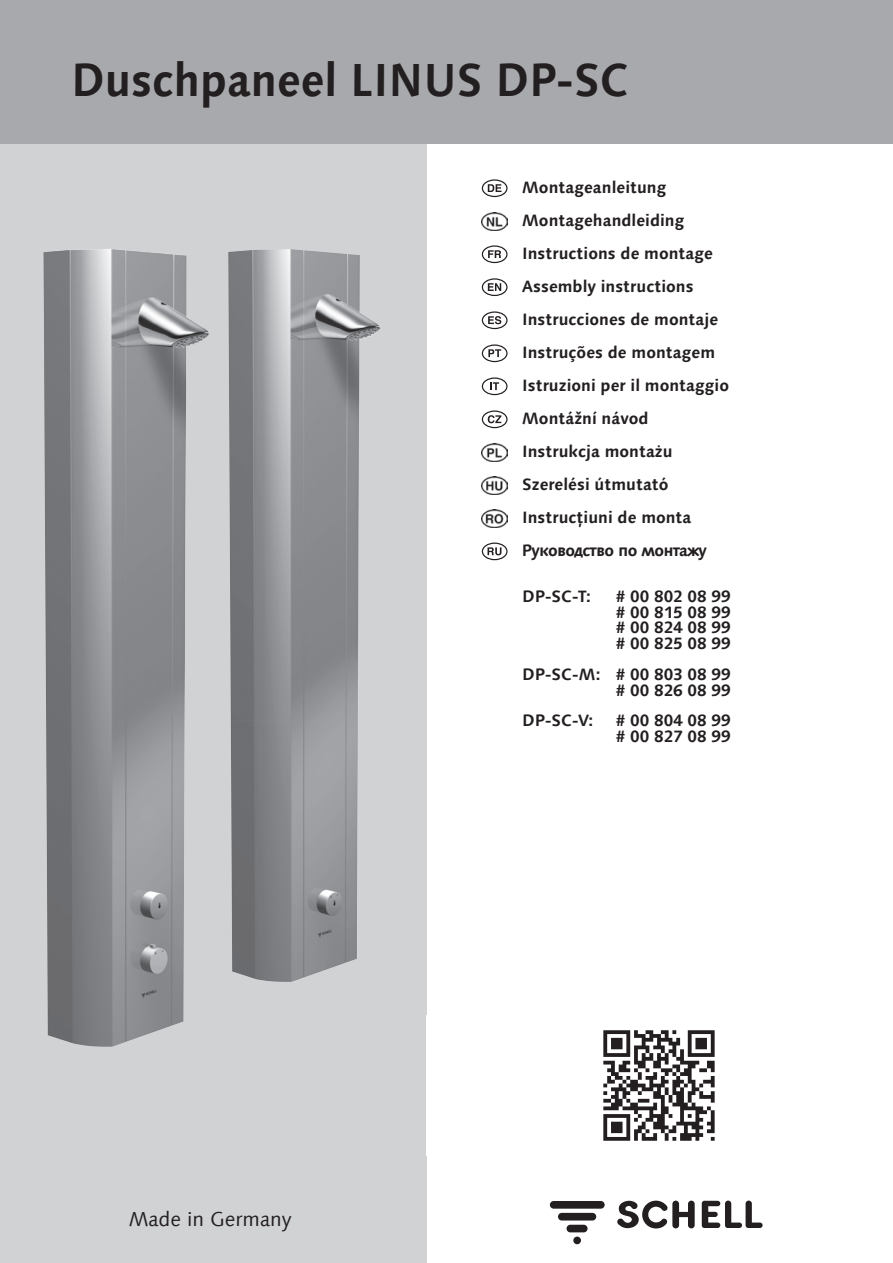
<style>
.page{position:relative;width:893px;height:1263px;background:#fff}
.page>*{position:absolute;margin:0;border:0;box-sizing:border-box;transform-origin:0 0}
.t1{font:700 46.5px "Linotype Syntax Com";color:#231f20;scale:.95 1}
.t2{font:20.25px "Linotype Syntax Com";color:#231f20}
.t3{font:700 16.5px/33px "Linotype Syntax Com";color:#231f20}
</style>
<div class="page">
<div style="left:0;top:94px;width:214px;height:1168px;background:#d1d2d4"></div>
<img style="left:43px;top:249px;width:166px;height:532px">
<img style="left:46px;top:780px;width:138px;height:266px">
<div style="left:214px;top:100px;width:212px;height:1162px;background:#d1d2d4"></div>
<img style="left:228px;top:249px;width:152px;height:471px">
<img style="left:231px;top:720px;width:127px;height:261px">
<div style="left:550px;top:1200px;width:54px;height:8px;background:#231f20;border-radius:4px"></div>
<div style="left:558px;top:1212px;width:38px;height:8px;background:#231f20;border-radius:4px"></div>
<div style="left:566px;top:1224px;width:21px;height:8px;background:#231f20;border-radius:4px"></div>
<div style="left:573px;top:1236px;width:8px;height:8px;background:#231f20;border-radius:50%"></div>
<svg style="left:701px;top:1200px;width:61px;height:28px"></svg>
<svg style="left:617px;top:1200px;width:77px;height:28px"></svg>
<div style="left:0;top:0;width:892px;height:143px;background:#a8a9ad"></div>
<svg style="left:482px;top:179px;width:25px;height:18px"></svg>
<div style="left:483px;top:181px;width:23px;height:15px;background:#fff;border-radius:50%"></div>
<svg style="left:487px;top:184px;width:14px;height:8px"></svg>
<img style="left:482px;top:212px;width:25px;height:18px">
<svg style="left:482px;top:245px;width:25px;height:18px"></svg>
<div style="left:483px;top:247px;width:23px;height:15px;background:#fff;border-radius:50%"></div>
<svg style="left:488px;top:250px;width:13px;height:8px"></svg>
<svg style="left:482px;top:278px;width:25px;height:18px"></svg>
<svg style="left:483px;top:279px;width:23px;height:16px"></svg>
<svg style="left:488px;top:283px;width:13px;height:8px"></svg>
<svg style="left:482px;top:311px;width:25px;height:18px"></svg>
<div style="left:483px;top:313px;width:23px;height:15px;background:#fff;border-radius:50%"></div>
<svg style="left:488px;top:316px;width:13px;height:8px"></svg>
<svg style="left:482px;top:344px;width:25px;height:18px"></svg>
<div style="left:483px;top:346px;width:23px;height:15px;background:#fff;border-radius:50%"></div>
<svg style="left:488px;top:349px;width:13px;height:8px"></svg>
<svg style="left:482px;top:377px;width:25px;height:18px"></svg>
<div style="left:483px;top:379px;width:23px;height:15px;background:#fff;border-radius:50%"></div>
<svg style="left:490px;top:382px;width:9px;height:8px"></svg>
<svg style="left:482px;top:410px;width:25px;height:18px"></svg>
<svg style="left:483px;top:412px;width:23px;height:15px"></svg>
<svg style="left:487px;top:415px;width:14px;height:8px"></svg>
<img style="left:482px;top:443px;width:25px;height:18px">
<img style="left:482px;top:476px;width:25px;height:18px">
<img style="left:482px;top:509px;width:25px;height:18px">
<svg style="left:482px;top:542px;width:25px;height:18px"></svg>
<svg style="left:483px;top:544px;width:23px;height:15px"></svg>
<svg style="left:487px;top:547px;width:14px;height:8px"></svg>
<img style="left:603px;top:1030px;width:112px;height:111px">
<h1 class="t1" style="left:71px;top:51px;width:588px">Duschpaneel LINUS DP-SC</h1>
<p class="t2" style="left:129px;top:1206px;width:165px">Made in Germany</p>
<p class="t3" style="left:522px;top:170px;width:208px">Montageanleitung<br>Montagehandleiding<br>Instructions de montage<br>Assembly instructions<br>Instrucciones de montaje<br>Instruções de montagem<br>Istruzioni per il montaggio<br>Montážní návod<br>Instrukcja montażu<br>Szerelési útmutató<br>Instrucţiuni de monta<br>Руководство по монтажу</p>
<p class="t3" style="left:522px;top:579px;width:70px">DP-SC-T:</p>
<p class="t3" style="left:615px;top:588px;width:116px;line-height:15.8px;text-align:justify"># 00 802 08 99 # 00 815 08 99 # 00 824 08 99 # 00 825 08 99</p>
<p class="t3" style="left:522px;top:666px;width:210px;line-height:15.8px;text-align:right">DP-SC-M: # 00 803 08 99 # 00 826 08 99</p>
<p class="t3" style="left:522px;top:704px;width:72px">DP-SC-V:</p>
<p class="t3" style="left:615px;top:712px;width:116px;line-height:15.8px"># 00 804 08 99 # 00 827 08 99</p>
</div>
